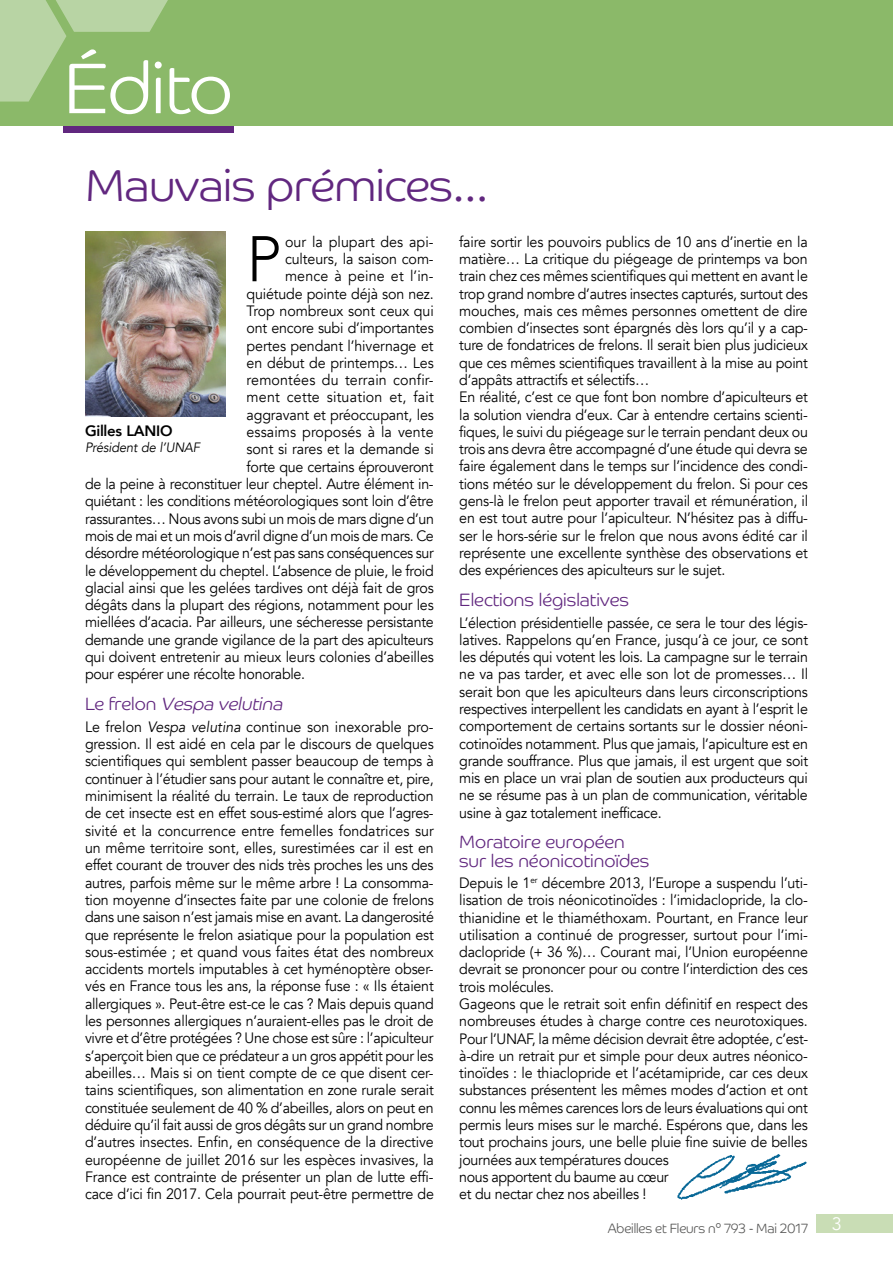
<style>
.page{position:relative;width:893px;height:1263px;background:#fff}
.page>*{position:absolute;margin:0;border:0;box-sizing:border-box;transform-origin:0 0}
.t1{font:300 72px "Co Headline";letter-spacing:-.02em;color:#fff}
.ÉDITO_LETTRINE{font:300 63.75px "Avenir";color:#000;scale:.95 1}
.EDITO_TITRE{font:300 45px "Co Headline";letter-spacing:-.01em;color:#61277f}
.ÉDITO_INTER{font:300 18px/18px "Co Headline";color:#61277f}
.ÉDITO_INTER-2{font:italic 300 18px "Co Headline";color:#61277f}
.t2{font:18px "Avenir";color:#fff}
.ÉDITO_TEXTE{font:15px/17.2px "Avenir";letter-spacing:-.02em;color:#000;text-align:justify;scale:.95 1}
.ÉDITO_LETTRINE-2{font:15px "Avenir";letter-spacing:-.02em;color:#000;scale:.95 1}
.ÉDITO_LETTRINE-3{font:15px "Avenir";letter-spacing:.01em;color:#000;scale:.95 1}
.ÉDITO_LETTRINE-4{font:15px "Avenir";letter-spacing:.005em;color:#000;scale:.95 1}
.ÉDITO_LETTRINE-5{font:15px "Avenir";letter-spacing:.015em;color:#000;scale:.95 1}
.PRÉSIDENT_UNAF{font:800 15px "Avenir";letter-spacing:-.02em;color:#000}
.t3{font:300 13.5px "Co Headline";letter-spacing:-.01em;color:#585857;scale:.95 1}
.FONCTION_PRÉSIDENT{font:italic 13.5px "Avenir";letter-spacing:-.01em;color:#000;scale:.95 1}
.s1{font-style:normal}
.s2{font-style:italic}
</style>
<div class="page">
<div style="left:64px;top:117px;width:170px;height:16px;background:#61277f"></div>
<div style="left:0;top:0;width:893px;height:125px;background:#8bb969"></div>
<svg style="left:0;top:0;width:168px;height:102px"></svg>
<img style="left:677px;top:1154px;width:130px;height:46px">
<img style="left:85px;top:232px;width:140px;height:184px">
<div style="left:816px;top:1214px;width:77px;height:19px;background:#c9ddb5"></div>
<h1 class="t1" style="left:64px;top:45px;width:171px">Édito</h1>
<p class="EDITO_TITRE" style="left:85px;top:159px;width:405px">Mauvais prémices…</p>
<p class="ÉDITO_LETTRINE" style="left:247px;top:222px;width:38px">P</p>
<p class="ÉDITO_LETTRINE-4" style="left:285px;top:233px;width:158px">our la plupart des api-</p>
<p class="ÉDITO_LETTRINE-2" style="left:285px;top:250px;width:158px">culteurs, la saison com-</p>
<p class="ÉDITO_LETTRINE-3" style="left:285px;top:267px;width:158px">mence à peine et l’in-</p>
<p class="ÉDITO_LETTRINE-2" style="left:247px;top:284px;width:199px">quiétude pointe déjà son nez.</p>
<p class="ÉDITO_LETTRINE-2" style="left:247px;top:302px;width:199px">Trop nombreux sont ceux qui</p>
<p class="ÉDITO_LETTRINE-2" style="left:247px;top:319px;width:198px">ont encore subi d’importantes</p>
<p class="ÉDITO_LETTRINE-2" style="left:247px;top:336px;width:198px">pertes pendant l’hivernage et</p>
<p class="ÉDITO_LETTRINE-2" style="left:247px;top:354px;width:199px">en début de printemps… Les</p>
<p class="ÉDITO_LETTRINE-3" style="left:247px;top:371px;width:198px">remontées du terrain confir-</p>
<p class="ÉDITO_LETTRINE-5" style="left:247px;top:388px;width:198px">ment cette situation et, fait</p>
<p class="ÉDITO_LETTRINE-2" style="left:247px;top:406px;width:199px">aggravant et préoccupant, les</p>
<p class="ÉDITO_LETTRINE-4" style="left:247px;top:423px;width:198px">essaims proposés à la vente</p>
<p class="ÉDITO_LETTRINE-2" style="left:247px;top:440px;width:199px">sont si rares et la demande si</p>
<p class="ÉDITO_LETTRINE-2" style="left:247px;top:458px;width:198px">forte que certains éprouveront</p>
<p class="ÉDITO_LETTRINE-2" style="left:85px;top:475px;width:369px">de la peine à reconstituer leur cheptel. Autre élément in-</p>
<p class="ÉDITO_LETTRINE-2" style="left:85px;top:492px;width:368px">quiétant : les conditions météorologiques sont loin d’être</p>
<p class="ÉDITO_LETTRINE-2" style="left:85px;top:509px;width:369px">rassurantes… Nous avons subi un mois de mars digne d’un</p>
<p class="ÉDITO_LETTRINE-2" style="left:85px;top:527px;width:369px">mois de mai et un mois d’avril digne d’un mois de mars. Ce</p>
<p class="ÉDITO_LETTRINE-2" style="left:85px;top:544px;width:369px">désordre météorologique n’est pas sans conséquences sur</p>
<p class="ÉDITO_LETTRINE-2" style="left:85px;top:561px;width:369px">le développement du cheptel. L’absence de pluie, le froid</p>
<p class="ÉDITO_LETTRINE-2" style="left:85px;top:579px;width:369px">glacial ainsi que les gelées tardives ont déjà fait de gros</p>
<p class="ÉDITO_LETTRINE-2" style="left:85px;top:596px;width:369px">dégâts dans la plupart des régions, notamment pour les</p>
<p class="ÉDITO_LETTRINE-2" style="left:85px;top:613px;width:368px">miellées d’acacia. Par ailleurs, une sécheresse persistante</p>
<p class="ÉDITO_LETTRINE-2" style="left:85px;top:631px;width:369px">demande une grande vigilance de la part des apiculteurs</p>
<p class="ÉDITO_LETTRINE-2" style="left:85px;top:648px;width:369px">qui doivent entretenir au mieux leurs colonies d’abeilles</p>
<p class="ÉDITO_LETTRINE-2" style="left:85px;top:665px;width:233px">pour espérer une récolte honorable.</p>
<p class="ÉDITO_INTER-2" style="left:85px;top:693px;width:202px"><span class="s1">Le fr e l o n</span> Vespa velutina</p>
<p class="ÉDITO_TEXTE" style="left:85px;top:718px;width:369px">Le frelon <span class="s2">Vespa velutina</span> continue son inexorable pro&shy;gression. Il est aidé en cela par le discours de quelques scientifiques qui semblent passer beaucoup de temps à continuer à l’étudier sans pour autant le connaître et, pire, minimisent la réalité du terrain. Le taux de reproduction de cet insecte est en effet sous-estimé alors que l’agres&shy;sivité et la concurrence entre femelles fondatrices sur un même territoire sont, elles, surestimées car il est en effet courant de trouver des nids très proches les uns des autres, parfois même sur le même arbre ! La consomma&shy;tion moyenne d’insectes faite par une colonie de frelons dans une saison n’est jamais mise en avant. La dangerosité que représente le frelon asiatique pour la population est sous-estimée ; et quand vous faites état des nombreux accidents mortels imputables à cet hyménoptère obser&shy;vés en France tous les ans, la réponse fuse : « Ils étaient allergiques ». Peut-être est-ce le cas ? Mais depuis quand les personnes allergiques n’auraient-elles pas le droit de vivre et d’être protégées ? Une chose est sûre : l’apiculteur s’aperçoit bien que ce prédateur a un gros appétit pour les abeilles… Mais si on tient compte de ce que disent cer&shy;tains scientifiques, son alimentation en zone rurale serait constituée seulement de 40 % d’abeilles, alors on peut en déduire qu’il fait aussi de gros dégâts sur un grand nombre d’autres insectes. Enfin, en conséquence de la directive européenne de juillet 2016 sur les espèces invasives, la France est contrainte de présenter un plan de lutte effi&shy;cace d’ici fin 2017. Cela pourrait peut-être permettre de</p>
<p class="PRÉSIDENT_UNAF" style="left:85px;top:419px;width:89px">Gilles LANIO</p>
<p class="FONCTION_PRÉSIDENT" style="left:85px;top:439px;width:123px">Président de l’UNAF</p>
<p class="ÉDITO_TEXTE" style="left:459px;top:233px;width:369px">faire sortir les pouvoirs publics de 10 ans d’inertie en la matière… La critique du piégeage de printemps va bon train chez ces mêmes scientifiques qui mettent en avant le trop grand nombre d’autres insectes capturés, surtout des mouches, mais ces mêmes personnes omettent de dire combien d’insectes sont épargnés dès lors qu’il y a cap&shy;ture de fondatrices de frelons. Il serait bien plus judicieux que ces mêmes scientifiques travaillent à la mise au point d’appâts attractifs et sélectifs…</p>
<p class="ÉDITO_TEXTE" style="left:459px;top:389px;width:369px">En réalité, c’est ce que font bon nombre d’apiculteurs et la solution viendra d’eux. Car à entendre certains scienti&shy;fiques, le suivi du piégeage sur le terrain pendant deux ou trois ans devra être accompagné d’une étude qui devra se faire également dans le temps sur l’incidence des condi&shy;tions météo sur le développement du frelon. Si pour ces gens-là le frelon peut apporter travail et rémunération, il en est tout autre pour l’apiculteur. N’hésitez pas à diffu&shy;ser le hors-série sur le frelon que nous avons édité car il représente une excellente synthèse des observations et des expériences des apiculteurs sur le sujet.</p>
<p class="ÉDITO_INTER" style="left:459px;top:590px;width:171px">Elections législatives</p>
<p class="ÉDITO_TEXTE" style="left:459px;top:614px;width:369px">L’élection présidentielle passée, ce sera le tour des légis&shy;latives. Rappelons qu’en France, jusqu’à ce jour, ce sont les députés qui votent les lois. La campagne sur le terrain ne va pas tarder, et avec elle son lot de promesses… Il serait bon que les apiculteurs dans leurs circonscriptions respectives interpellent les candidats en ayant à l’esprit le comportement de certains sortants sur le dossier néoni&shy;cotinoïdes notamment. Plus que jamais, l’apiculture est en grande souffrance. Plus que jamais, il est urgent que soit mis en place un vrai plan de soutien aux producteurs qui ne se résume pas à un plan de communication, véritable usine à gaz totalement inefficace.</p>
<p class="ÉDITO_INTER" style="left:459px;top:833px;width:192px">Moratoire européen sur les néonicotinoïdes</p>
<p class="ÉDITO_TEXTE" style="left:459px;top:874px;width:369px">Depuis le 1<sup>er</sup> décembre 2013, l’Europe a suspendu l’uti&shy;lisation de trois néonicotinoïdes : l’imidaclopride, la clo&shy;thianidine et le thiaméthoxam. Pourtant, en France leur utilisation a continué de progresser, surtout pour l’imi&shy;daclopride (+ 36 %)… Courant mai, l’Union européenne devrait se prononcer pour ou contre l’interdiction des ces trois molécules.</p>
<p class="ÉDITO_TEXTE" style="left:459px;top:995px;width:369px;text-align:left">Gageons que le retrait soit enfin définitif en respect des nombreuses études à charge contre ces neurotoxiques.<br>Pour l’UNAF, la même décision devrait être adoptée, c’est&shy;à-dire un retrait pur et simple pour deux autres néonico&shy;tinoïdes : le thiaclopride et l’acétamipride, car ces deux substances présentent les mêmes modes d’action et ont connu les mêmes carences lors de leurs évaluations qui ont permis leurs mises sur le marché. Espérons que, dans les tout prochains jours, une belle pluie fine suivie de belles journées aux températures douces<br>nous apportent du baume au cœur<br>et du nectar chez nos abeilles !</p>
<p class="t3" style="left:608px;top:1220px;width:212px">Abeilles et Fleurs n° 793 - Mai 2017</p>
<p class="t2" style="left:832px;top:1213px;width:12px">3</p>
</div>
